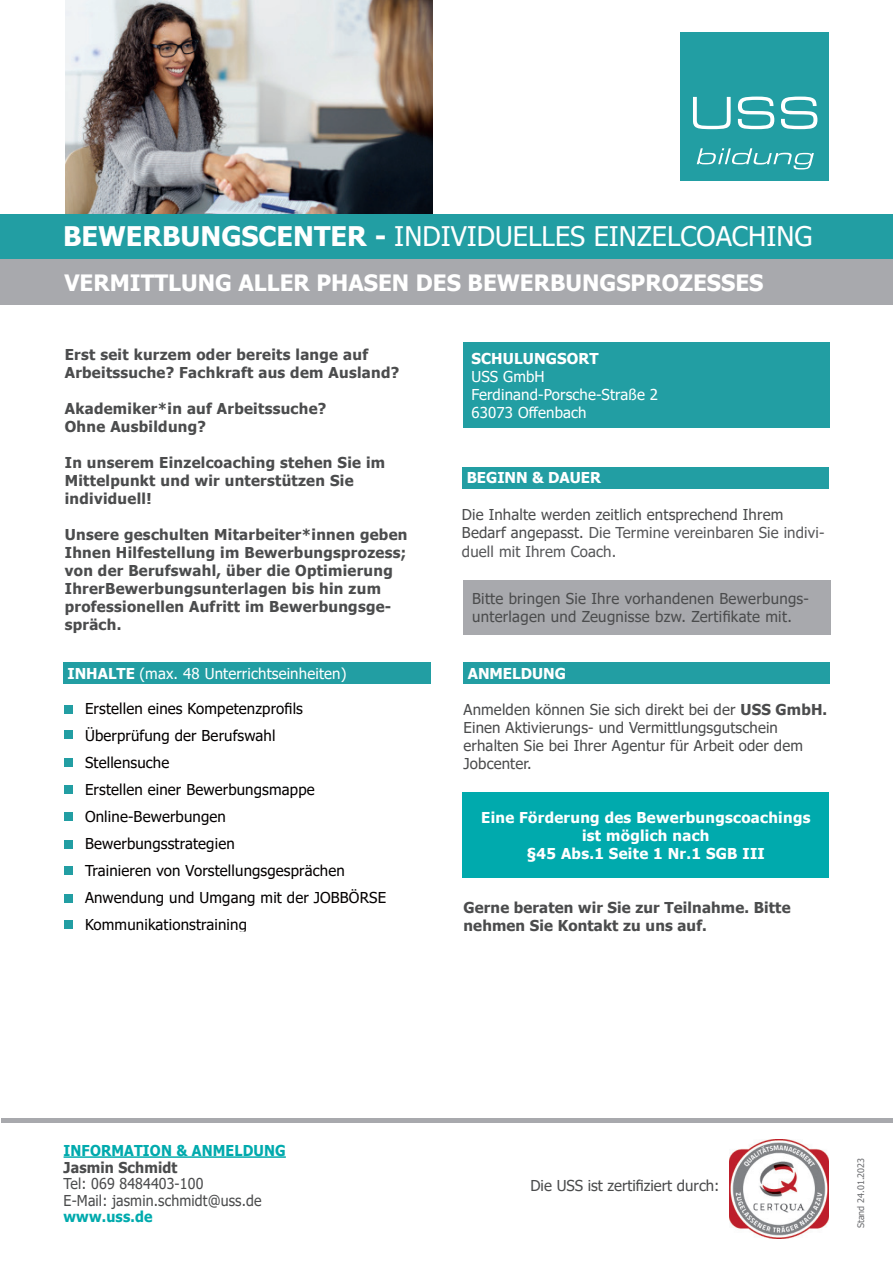
<style>
.page{position:relative;width:893px;height:1263px;background:#fff}
.page>*{position:absolute;margin:0;border:0;box-sizing:border-box;transform-origin:0 0}
.t1{font:27px "Tahoma";color:#fff}
.t2{font:700 22.5px "Tahoma";color:#fff}
.t3{font:700 15px/18px "Tahoma";letter-spacing:.02em;color:#4b4c4d}
.t4{font:15px/18px "Tahoma";letter-spacing:.01em;color:#4b4c4d}
.t5{font:15px/27px "Tahoma";letter-spacing:.01em;color:#040101}
.t6{font:700 15px/18px "Tahoma";letter-spacing:.02em;color:#fff;text-align:center}
.t7{font:15px/18px "Tahoma";letter-spacing:.01em;color:#fff}
.t8{font:15px/16.5px "Tahoma";letter-spacing:.01em;color:#4b4c4d;scale:.94 1}
.t9{font:700 15px "Tahoma";letter-spacing:.01em;color:#00aaad;scale:.94 1}
.t10{font:700 15px "Tahoma";color:#fff}
.t11{font:15px "Tahoma";letter-spacing:.01em;color:#57585a}
.t12{font:700 15px "Tahoma";letter-spacing:.02em;color:#4b4c4d;scale:.94 1}
.t13{font:9px "Tahoma";color:#6c6d70}
.s1{font-weight:700}
.s2{color:#57585a}
</style>
<div class="page">
<img style="left:66px;top:0;width:367px;height:214px">
<div style="left:0;top:214px;width:893px;height:45px;background:#229ea3"></div>
<div style="left:463px;top:342px;width:367px;height:85px;background:#229ea3"></div>
<div style="left:63px;top:662px;width:368px;height:21px;background:#229ea3"></div>
<div style="left:680px;top:32px;width:149px;height:149px;background:#229ea3"></div>
<svg style="left:693px;top:97px;width:38px;height:32px"></svg>
<svg style="left:738px;top:97px;width:36px;height:32px"></svg>
<svg style="left:781px;top:97px;width:36px;height:32px"></svg>
<svg style="left:697px;top:148px;width:117px;height:21px"></svg>
<div style="left:0;top:259px;width:893px;height:46px;background:#a8a9ad"></div>
<hr style="left:64px;top:1156px;width:222px;height:2px;background:#00aaad">
<div style="left:1px;top:1118px;width:891px;height:5px;background:#a8a9ad"></div>
<img style="left:729px;top:1139px;width:99px;height:99px">
<div style="left:65px;top:731px;width:8px;height:8px;background:#229ea3"></div>
<div style="left:64px;top:812px;width:9px;height:8px;background:#229ea3"></div>
<div style="left:64px;top:786px;width:9px;height:8px;background:#229ea3"></div>
<div style="left:65px;top:758px;width:8px;height:9px;background:#229ea3"></div>
<div style="left:64px;top:705px;width:9px;height:9px;background:#229ea3"></div>
<div style="left:65px;top:894px;width:8px;height:8px;background:#229ea3"></div>
<div style="left:64px;top:866px;width:9px;height:9px;background:#229ea3"></div>
<div style="left:65px;top:840px;width:8px;height:9px;background:#229ea3"></div>
<div style="left:64px;top:920px;width:9px;height:8px;background:#229ea3"></div>
<div style="left:462px;top:793px;width:367px;height:85px;background:#00aaad"></div>
<div style="left:463px;top:662px;width:367px;height:21px;background:#229ea3"></div>
<div style="left:462px;top:467px;width:367px;height:21px;background:#229ea3"></div>
<div style="left:463px;top:580px;width:367px;height:54px;background:#a8a9ad"></div>
<h1 class="t1" style="left:63px;top:218px;width:751px"><span class="s1">BEWERBUNGSCENTER -</span> INDIVIDUELLES EINZELCOACHING</h1>
<h2 class="t2" style="left:64px;top:267px;width:700px">VERMITTLUNG ALLER PHASEN DES BEWERBUNGSPROZESSES</h2>
<p class="t3" style="left:65px;top:346px;width:336px">Erst seit kurzem oder bereits lange auf<br>Arbeitssuche? Fachkraft aus dem Ausland?</p>
<p class="t3" style="left:65px;top:400px;width:263px">Akademiker*in auf Arbeitssuche?<br>Ohne Ausbildung?</p>
<p class="t3" style="left:65px;top:454px;width:322px">In unserem Einzelcoaching stehen Sie im<br>Mittelpunkt und wir unterstützen Sie individuell!</p>
<p class="t3" style="left:65px;top:526px;width:344px">Unsere geschulten Mitarbeiter*innen geben Ihnen Hilfestellung im Bewerbungsprozess; von der Berufswahl, über die Optimierung IhrerBewerbungsunterlagen bis hin zum professionellen Aufritt im Bewerbungsge&shy;spräch.</p>
<p class="t7" style="left:67px;top:665px;width:280px"><span class="s1">INHALTE</span> (max. 48 Unterrichtseinheiten)</p>
<p class="t5" style="left:85px;top:695px;width:303px">Erstellen eines Kompetenzprofils<br>Überprüfung der Berufswahl<br>Stellensuche<br>Erstellen einer Bewerbungsmappe<br>Online-Bewerbungen<br>Bewerbungsstrategien<br>Trainieren von Vorstellungsgesprächen<br>Anwendung und Umgang mit der JOBBÖRSE<br>Kommunikationstraining</p>
<p class="t6" style="left:471px;top:350px;width:129px">SCHULUNGSORT</p>
<p class="t7" style="left:471px;top:368px;width:188px">USS GmbH<br>Ferdinand-Porsche-Straße 2<br>63073 Offenbach</p>
<p class="t10" style="left:467px;top:467px;width:136px">BEGINN &amp; DAUER</p>
<p class="t4" style="left:462px;top:506px;width:364px">Die Inhalte werden zeitlich entsprechend Ihrem<br>Bedarf angepasst. <span class="s2">Die Termine vereinbaren Sie indivi-</span></p>
<p class="t11" style="left:462px;top:542px;width:156px">duell mit Ihrem Coach.</p>
<p class="t4" style="left:472px;top:591px;width:339px">Bitte bringen Sie Ihre vorhandenen Bewerbungs&shy;unterlagen und Zeugnisse bzw. Zertifikate mit.</p>
<p class="t10" style="left:468px;top:663px;width:100px">ANMELDUNG</p>
<p class="t4" style="left:463px;top:701px;width:365px">Anmelden können Sie sich direkt bei der <span class="s1">USS GmbH.<br></span>Einen Aktivierungs- und Vermittlungsgutschein erhalten Sie bei Ihrer Agentur für Arbeit oder dem Jobcenter.</p>
<p class="t6" style="left:481px;top:809px;width:331px">Eine Förderung des Bewerbungscoachings ist möglich nach<br>§45 Abs.1 Seite 1 Nr.1 SGB III</p>
<p class="t3" style="left:464px;top:899px;width:329px">Gerne beraten wir Sie zur Teilnahme. Bitte nehmen Sie Kontakt zu uns auf.</p>
<p class="t9" style="left:64px;top:1140px;width:238px">INFORMATION &amp; ANMELDUNG</p>
<p class="t12" style="left:64px;top:1156px;width:123px">Jasmin Schmidt</p>
<p class="t8" style="left:64px;top:1176px;width:212px">Tel: 069 8484403-100<br>E-Mail: jasmin.schmidt@uss.de</p>
<p class="t9" style="left:64px;top:1206px;width:96px">www.uss.de</p>
<p class="t4" style="left:530px;top:1178px;width:191px">Die USS ist zertifiziert durch:</p>
<p class="t13" style="left:855px;top:1228px;width:72px;rotate:-90deg">Stand 24.01.2023</p>
</div>
